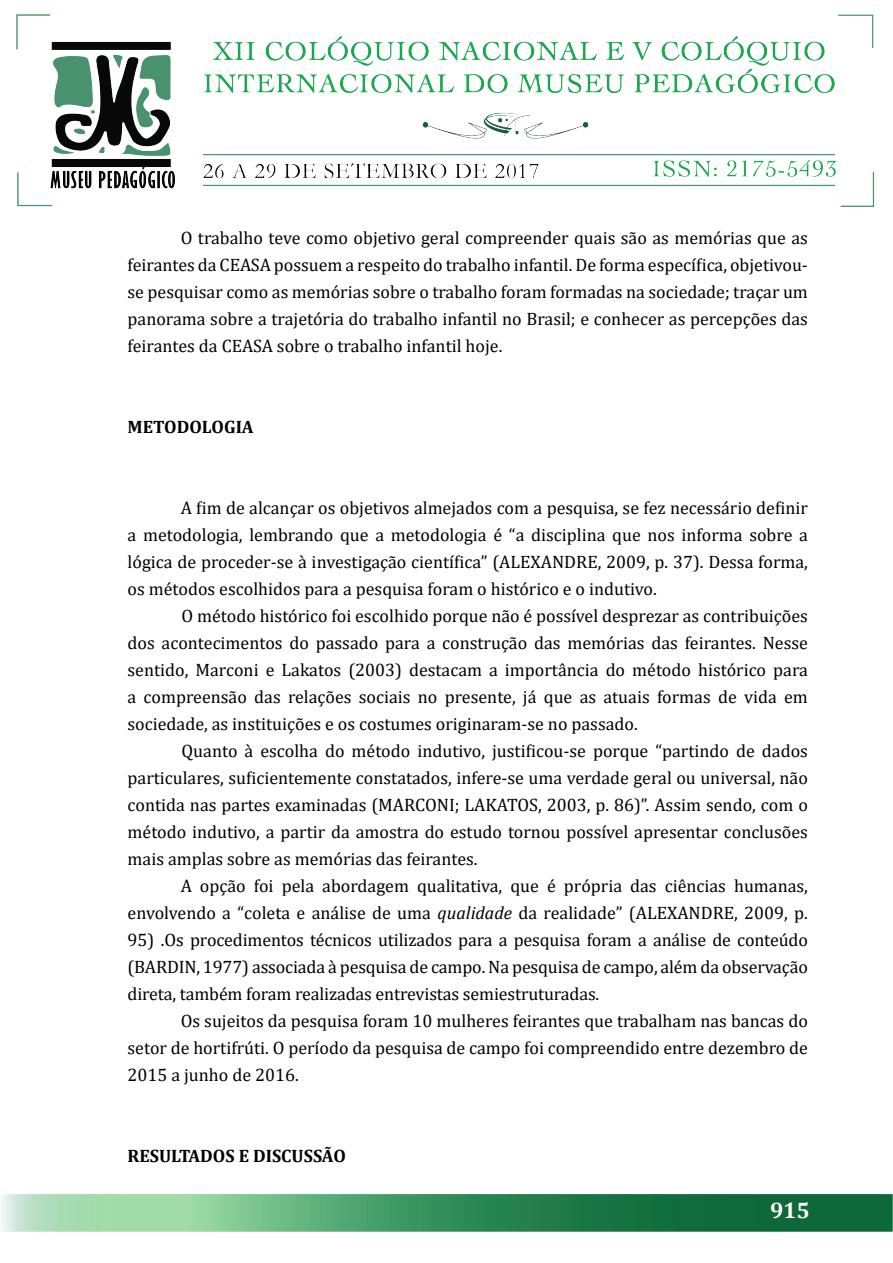
<style>
.page{position:relative;width:893px;height:1263px;background:#fff}
.page>*{position:absolute;margin:0;border:0;box-sizing:border-box;transform-origin:0 0}
.t1{font:700 22.5px "Cambria";color:#fff}
.t2{font:18px/27px "Cambria";color:#000;text-align:justify}
.t3{font:700 18px "Cambria";color:#000}
.s1{font-style:italic}
</style>
<div class="page">
<img style="left:2px;top:14px;width:890px;height:1218px">
<p class="t2" style="left:128px;top:224px;width:682px;text-indent:53px">O trabalho teve como objetivo geral compreender quais são as memórias que as feirantes da CEASA possuem a respeito do trabalho infantil. De forma específica, objetivou&shy;se pesquisar como as memórias sobre o trabalho foram formadas na sociedade; traçar um panorama sobre a trajetória do trabalho infantil no Brasil; e conhecer as percepções das feirantes da CEASA sobre o trabalho infantil hoje.</p>
<p class="t3" style="left:128px;top:414px;width:128px">METODOLOGIA</p>
<p class="t2" style="left:128px;top:494px;width:682px;text-indent:53px">A fim de alcançar os objetivos almejados com a pesquisa, se fez necessário definir a metodologia, lembrando que a metodologia é “a disciplina que nos informa sobre a lógica de proceder-se à investigação científica” (ALEXANDRE, 2009, p. 37). Dessa forma, os métodos escolhidos para a pesquisa foram o histórico e o indutivo.</p>
<p class="t2" style="left:128px;top:602px;width:682px;text-indent:54px">O método histórico foi escolhido porque não é possível desprezar as contribuições dos acontecimentos do passado para a construção das memórias das feirantes. Nesse sentido, Marconi e Lakatos (2003) destacam a importância do método histórico para a compreensão das relações sociais no presente, já que as atuais formas de vida em sociedade, as instituições e os costumes originaram-se no passado.</p>
<p class="t2" style="left:128px;top:737px;width:682px;text-indent:54px">Quanto à escolha do método indutivo, justificou-se porque “partindo de dados particulares, suficientemente constatados, infere-se uma verdade geral ou universal, não contida nas partes examinadas (MARCONI; LAKATOS, 2003, p. 86)”. Assim sendo, com o método indutivo, a partir da amostra do estudo tornou possível apresentar conclusões mais amplas sobre as memórias das feirantes.</p>
<p class="t2" style="left:128px;top:872px;width:682px;text-align:right">A opção foi pela abordagem qualitativa, que é própria das ciências humanas, envolvendo a “coleta e análise de uma <span class="s1">qualidade</span> da realidade” (ALEXANDRE, 2009, p.</p>
<p class="t2" style="left:128px;top:926px;width:682px">95) .Os procedimentos técnicos utilizados para a pesquisa foram a análise de conteúdo (BARDIN, 1977) associada à pesquisa de campo. Na pesquisa de campo, além da observação direta, também foram realizadas entrevistas semiestruturadas.</p>
<p class="t2" style="left:128px;top:1007px;width:682px;text-indent:53px">Os sujeitos da pesquisa foram 10 mulheres feirantes que trabalham nas bancas do setor de hortifrúti. O período da pesquisa de campo foi compreendido entre dezembro de 2015 a junho de 2016.</p>
<p class="t3" style="left:128px;top:1143px;width:220px">RESULTADOS E DISCUSSÃO</p>
<p class="t1" style="left:770px;top:1195px;width:41px">915</p>
</div>
